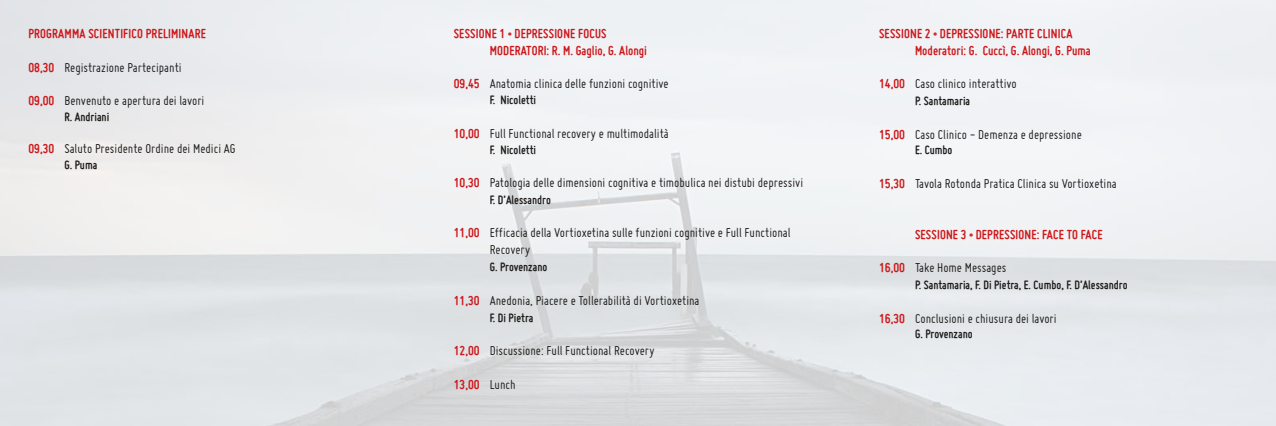
<style>
.page{position:relative;width:1276px;height:426px;background:#fff}
.page>*{position:absolute;margin:0;border:0;box-sizing:border-box;transform-origin:0 0}
.t1{font:14px/16.8px "Miso";color:#1d1d1b}
.t2{font:700 14px/16.8px "Miso";letter-spacing:.015em;color:#cd171a}
.t3{font:700 13px "Miso";color:#1d1d1b}
.s1{font-weight:700;color:#cd171a}
.s2{font-weight:400;color:#1d1d1b}
</style>
<div class="page">
<p class="t2" style="left:28px;top:25px;width:179px">PROGRAMMA SCIENTIFICO PRELIMINARE</p>
<p class="t1" style="left:28px;top:58px;width:155px"><span class="s1">08,30</span> Registrazione Partecipanti</p>
<p class="t1" style="left:28px;top:92px;width:177px"><span class="s1">09,00</span> Benvenuto e apertura dei lavori</p>
<p class="t3" style="left:64px;top:109px;width:46px">R. Andriani</p>
<p class="t1" style="left:28px;top:140px;width:209px"><span class="s1">09,30</span> Saluto Presidente Ordine dei Medici AG</p>
<p class="t3" style="left:64px;top:157px;width:34px">G. Puma</p>
<p class="t2" style="left:490px;top:25px;width:159px;text-indent:-36px">SESSIONE 1 • DEPRESSIONE FOCUS<br>MODERATORI: R. M. Gaglio, G. Alongi</p>
<p class="t1" style="left:454px;top:75px;width:216px"><span class="s1">09,45</span> Anatomia clinica delle funzioni cognitive</p>
<p class="t3" style="left:490px;top:92px;width:48px">F. Nicoletti</p>
<p class="t1" style="left:454px;top:124px;width:217px"><span class="s1">10,00</span> Full Functional recovery e multimodalità</p>
<p class="t3" style="left:490px;top:143px;width:48px">F. Nicoletti</p>
<p class="t1" style="left:454px;top:173px;width:351px"><span class="s1">10,30</span> Patologia delle dimensioni cognitiva e timobulica nei distubi depressivi</p>
<p class="t3" style="left:490px;top:192px;width:63px">F. D’Alessandro</p>
<p class="t1" style="left:490px;top:224px;width:302px;text-indent:-36px"><span class="s1">11,00</span> Efficacia della Vortioxetina sulle funzioni cognitive e Full Functional<br>Recovery</p>
<p class="t3" style="left:490px;top:259px;width:59px">G. Provenzano</p>
<p class="t1" style="left:454px;top:291px;width:247px"><span class="s1">11,30</span> Anedonia, Piacere e Tollerabilità di Vortioxetina</p>
<p class="t3" style="left:490px;top:309px;width:45px">F. Di Pietra</p>
<p class="t1" style="left:454px;top:341px;width:202px"><span class="s1">12,00</span> Discussione: Full Functional Recovery</p>
<p class="t2" style="left:454px;top:375px;width:63px">13,00 <span class="s2">Lunch</span></p>
<p class="t2" style="left:915px;top:25px;width:177px;text-indent:-36px">SESSIONE 2 • DEPRESSIONE: PARTE CLINICA<br>Moderatori: G. Cuccì, G. Alongi, G. Puma</p>
<p class="t1" style="left:879px;top:75px;width:139px"><span class="s1">14,00</span> Caso clinico interattivo</p>
<p class="t3" style="left:915px;top:93px;width:57px">P. Santamaria</p>
<p class="t1" style="left:879px;top:125px;width:204px"><span class="s1">15,00</span> Caso Clinico - Demenza e depressione</p>
<p class="t3" style="left:915px;top:143px;width:39px">E. Cumbo</p>
<p class="t1" style="left:879px;top:175px;width:239px"><span class="s1">15,30</span> Tavola Rotonda Pratica Clinica su Vortioxetina</p>
<p class="t2" style="left:915px;top:225px;width:189px">SESSIONE 3 • DEPRESSIONE: FACE TO FACE</p>
<p class="t1" style="left:879px;top:259px;width:129px"><span class="s1">16,00</span> Take Home Messages</p>
<p class="t3" style="left:915px;top:277px;width:214px">P. Santamaria, F. Di Pietra, E. Cumbo, F. D’Alessandro</p>
<p class="t1" style="left:879px;top:309px;width:179px"><span class="s1">16,30</span> Conclusioni e chiusura dei lavori</p>
<p class="t3" style="left:915px;top:326px;width:59px">G. Provenzano</p>
</div>
